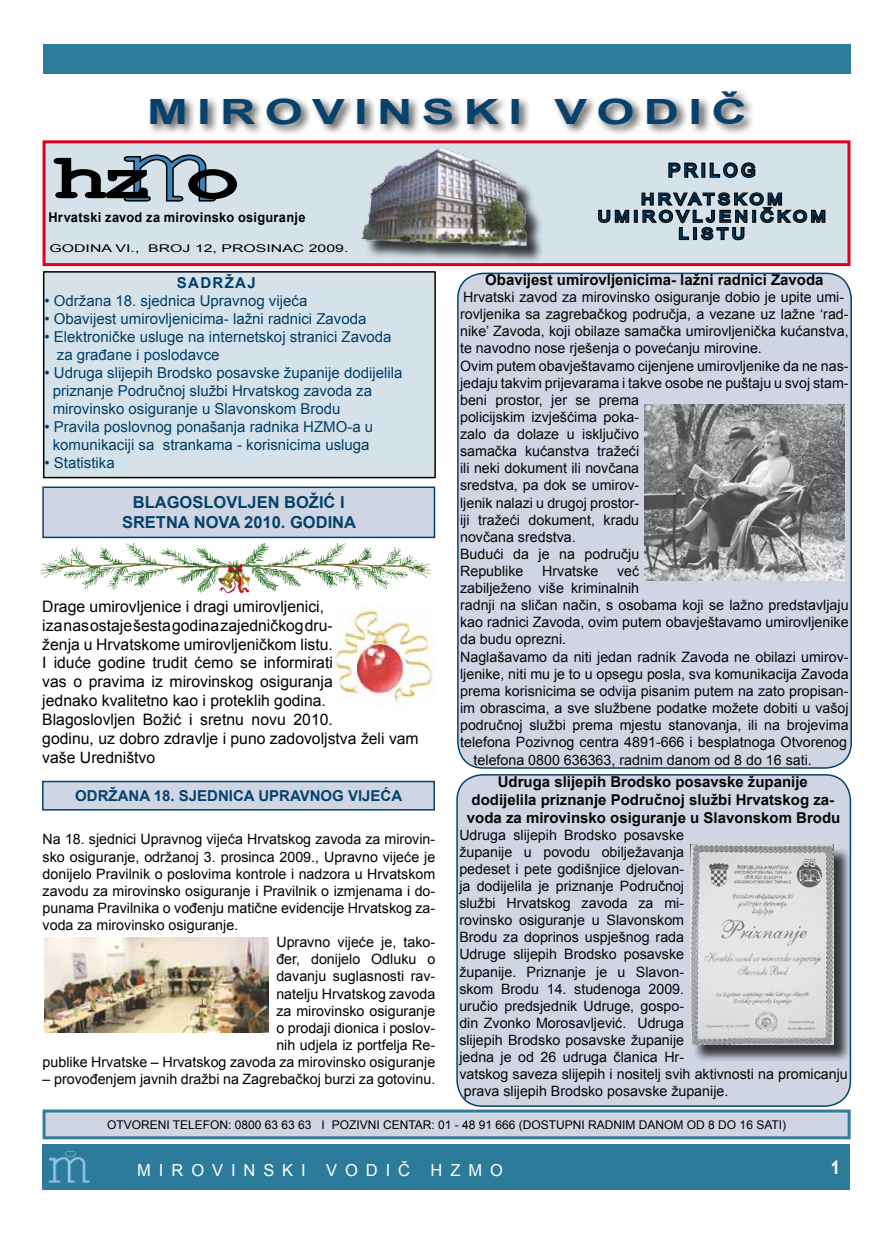
<style>
.page{position:relative;width:893px;height:1234px;background:#fff}
.page>*{position:absolute;margin:0;border:0;box-sizing:border-box;transform-origin:0 0}
.t1{font:700 34.8px "Arial";letter-spacing:.19em;color:#003e69;scale:1.41 1}
.t2{font:700 18.75px "Arial";color:#fff;scale:.88 1}
.t3{font:18px "Arial";letter-spacing:.2em;color:#003e69}
.t4{font:700 16.5px/19.8px "Arial";color:#003e69;text-align:center}
.t5{font:16.5px "Arial";letter-spacing:.48em;color:#fff}
.t6{font:15.75px/18.9px "Arial";color:#000}
.t7{font:15px/18px "Arial";color:#003e69}
.t8{font:700 15px/18px "Arial";color:#000;text-align:center}
.t9{font:700 15px "Arial";color:#003e69}
.t10{font:15px/17.2px "Arial";letter-spacing:.22em;color:#003e69;text-align:center;scale:1.19 1}
.t11{font:700 15px "Arial";letter-spacing:.09em;color:#003e69}
.t12{font:14.25px/17.1px "Arial";color:#000}
.t13{font:700 13.5px "Arial";letter-spacing:.02em;color:#000;scale:.95 1}
.t14{font:12px "Arial";color:#000}
.t15{font:10.65px "Arial";color:#000;scale:1.48 1}
</style>
<div class="page">
<div style="left:44px;top:272px;width:391px;height:205px;background:#d6e2ea"></div>
<div style="left:43px;top:271px;width:393px;height:207px;border:2px solid #000"></div>
<div style="left:43px;top:140px;width:807px;height:126px;background:#d6e2ea;border:3px solid #e2001a"></div>
<svg style="left:598px;top:209px;width:32px;height:15px"></svg>
<div style="left:634px;top:210px;width:4px;height:13px;border:2px solid #000"></div>
<svg style="left:641px;top:162px;width:185px;height:79px"></svg>
<div style="left:43px;top:44px;width:808px;height:30px;background:#2d7b9a"></div>
<div style="left:147px;top:88px;width:609px;height:49px;background:#000;opacity:.72"></div>
<div style="left:364px;top:149px;width:179px;height:114px;background:#000;opacity:.75"></div>
<img style="left:361px;top:147px;width:182px;height:102px">
<svg style="left:54px;top:154px;width:183px;height:47px"></svg>
<div style="left:43px;top:1143px;width:807px;height:45px;background:#2d7b9a"></div>
<div style="left:43px;top:1109px;width:808px;height:29px;background:#ced5e3;border:3px solid #2d7b9a"></div>
<img style="left:49px;top:1151px;width:41px;height:31px">
<div style="left:43px;top:781px;width:391px;height:28px;background:#ced5e3"></div>
<div style="left:42px;top:780px;width:393px;height:30px;border:2px solid #003e69"></div>
<img style="left:44px;top:937px;width:224px;height:95px">
<div style="left:43px;top:487px;width:391px;height:50px;background:#ced5e3"></div>
<div style="left:42px;top:486px;width:393px;height:52px;border:2px solid #003e69"></div>
<img style="left:40px;top:543px;width:391px;height:51px">
<img style="left:333px;top:605px;width:102px;height:102px">
<div style="left:458px;top:273px;width:393px;height:494px;background:#ced5e3;border-radius:26px"></div>
<div style="left:457px;top:272px;width:395px;height:496px;border:2px solid #003e69;border-radius:26px"></div>
<img style="left:645px;top:404px;width:200px;height:176px">
<div style="left:457px;top:774px;width:393px;height:331px;background:#ced5e3;border-radius:26px"></div>
<div style="left:456px;top:773px;width:395px;height:333px;border:2px solid #003e69;border-radius:26px"></div>
<div style="left:692px;top:846px;width:160px;height:216px;background:#000;opacity:.75"></div>
<img style="left:690px;top:844px;width:143px;height:199px">
<h1 class="t1" style="left:147px;top:89px;width:427px">MIROVINSKI VODIČ</h1>
<p class="t13" style="left:48px;top:208px;width:272px">Hrvatski zavod za mirovinsko osiguranje</p>
<p class="t15" style="left:49px;top:241px;width:204px">GODINA VI., BROJ 12, PROSINAC 2009.</p>
<p class="t11" style="left:177px;top:273px;width:80px">SADRŽAJ</p>
<p class="t7" style="left:44px;top:292px;width:264px">• Održana 18. sjednica Upravnog vijeća</p>
<p class="t7" style="left:44px;top:310px;width:323px">• Obavijest umirovljenicima- lažni radnici Zavoda</p>
<p class="t7" style="left:57px;top:328px;width:336px;text-indent:-13px">• Elektroničke usluge na internetskoj stranici Zavoda za građane i poslodavce</p>
<p class="t7" style="left:53px;top:364px;width:351px;text-indent:-8px">• Udruga slijepih Brodsko posavske županije dodijelila priznanje Područnoj službi Hrvatskog zavoda za mirovinsko osiguranje u Slavonskom Brodu</p>
<p class="t7" style="left:44px;top:418px;width:330px;text-align:center">• Pravila poslovnog ponašanja radnika HZMO-a u komunikaciji sa strankama - korisnicima usluga</p>
<p class="t7" style="left:44px;top:454px;width:72px">• Statistika</p>
<p class="t4" style="left:122px;top:493px;width:236px">BLAGOSLOVLJEN BOŽIĆ I<br>SRETNA NOVA 2010. GODINA</p>
<p class="t6" style="left:42px;top:596px;width:378px">Drage umirovljenice i dragi umirovljenici,<br>iza nas ostaje šesta godina zajedničkog dru-<br>ženja u Hrvatskome umirovljeničkom listu.<br>I iduće godine trudit ćemo se informirati<br>vas o pravima iz mirovinskog osiguranja<br>jednako kvalitetno kao i proteklih godina.<br>Blagoslovljen Božić i sretnu novu 2010.<br>godinu, uz dobro zdravlje i puno zadovoljstva želi vam vaše Uredništvo</p>
<p class="t9" style="left:75px;top:785px;width:328px">ODRŽANA 18. SJEDNICA UPRAVNOG VIJEĆA</p>
<p class="t12" style="left:43px;top:830px;width:394px">Na 18. sjednici Upravnog vijeća Hrvatskog zavoda za mirovin-</p>
<p class="t12" style="left:43px;top:848px;width:394px">sko osiguranje, održanoj 3. prosinca 2009., Upravno vijeće je</p>
<p class="t12" style="left:43px;top:865px;width:394px">donijelo Pravilnik o poslovima kontrole i nadzora u Hrvatskom</p>
<p class="t12" style="left:43px;top:882px;width:394px">zavodu za mirovinsko osiguranje i Pravilnik o izmjenama i do-</p>
<p class="t12" style="left:43px;top:899px;width:394px">punama Pravilnika o vođenju matične evidencije Hrvatskog za-</p>
<p class="t12" style="left:43px;top:916px;width:197px">voda za mirovinsko osiguranje.</p>
<p class="t12" style="left:276px;top:933px;width:160px">Upravno vijeće je, tako-</p>
<p class="t12" style="left:276px;top:950px;width:160px">đer, donijelo Odluku o</p>
<p class="t12" style="left:276px;top:967px;width:160px">davanju suglasnosti rav-</p>
<p class="t12" style="left:276px;top:984px;width:160px">natelju Hrvatskog zavoda</p>
<p class="t12" style="left:276px;top:1001px;width:160px">za mirovinsko osiguranje</p>
<p class="t12" style="left:276px;top:1019px;width:160px">o prodaji dionica i poslov-</p>
<p class="t12" style="left:276px;top:1036px;width:160px">nih udjela iz portfelja Re-</p>
<p class="t12" style="left:43px;top:1053px;width:394px">publike Hrvatske – Hrvatskog zavoda za mirovinsko osiguranje</p>
<p class="t12" style="left:43px;top:1070px;width:394px">– provođenjem javnih dražbi na Zagrebačkoj burzi za gotovinu.</p>
<p class="t3" style="left:668px;top:158px;width:89px">PRILOG</p>
<p class="t10" style="left:598px;top:191px;width:193px">HRVATSKOM<br>UMIROVLJENIČKOM<br>LISTU</p>
<p class="t8" style="left:485px;top:271px;width:340px">Obavijest umirovljenicima- lažni radnici Zavoda</p>
<p class="t12" style="left:460px;top:289px;width:390px">Hrvatski zavod za mirovinsko osiguranje dobio je upite umi&shy;rovljenika sa zagrebačkog područja, a vezane uz lažne ‘rad&shy;nike’ Zavoda, koji obilaze samačka umirovljenička kućanstva, te navodno nose rješenja o povećanju mirovine.<br>Ovim putem obavještavamo cijenjene umirovljenike da ne nas&shy;jedaju takvim prijevarama i takve osobe ne puštaju u svoj stam&shy;beni prostor, jer se prema<br>policijskim izvješćima poka-<br>zalo da dolaze u isključivo<br>samačka kućanstva tražeći<br>ili neki dokument ili novčana<br>sredstva, pa dok se umirov-<br>ljenik nalazi u drugoj prostor-<br>iji tražeći dokument, kradu<br>novčana sredstva.<br>Budući da je na području<br>Republike</p>
<p class="t12" style="left:542px;top:562px;width:58px">Hrvatske</p>
<p class="t12" style="left:617px;top:562px;width:24px">već</p>
<p class="t12" style="left:460px;top:579px;width:181px">zabilježeno više kriminalnih</p>
<p class="t12" style="left:460px;top:596px;width:390px">radnji na sličan način, s osobama koji se lažno predstavljaju</p>
<p class="t12" style="left:460px;top:613px;width:390px">kao radnici Zavoda, ovim putem obavještavamo umirovljenike</p>
<p class="t12" style="left:460px;top:631px;width:108px">da budu oprezni.</p>
<p class="t12" style="left:460px;top:648px;width:390px">Naglašavamo da niti jedan radnik Zavoda ne obilazi umirov-</p>
<p class="t12" style="left:460px;top:665px;width:390px">ljenike, niti mu je to u opsegu posla, sva komunikacija Zavoda</p>
<p class="t12" style="left:460px;top:682px;width:390px">prema korisnicima se odvija pisanim putem na zato propisan-</p>
<p class="t12" style="left:460px;top:699px;width:390px">im obrascima, a sve službene podatke možete dobiti u vašoj</p>
<p class="t12" style="left:460px;top:716px;width:390px">područnoj službi prema mjestu stanovanja, ili na brojevima</p>
<p class="t12" style="left:460px;top:733px;width:389px">telefona Pozivnog centra 4891-666 i besplatnoga Otvorenog</p>
<p class="t12" style="left:474px;top:751px;width:340px">telefona 0800 636363, radnim danom od 8 do 16 sati.</p>
<p class="t8" style="left:467px;top:772px;width:375px">Udruga slijepih Brodsko posavske županije dodijelila priznanje Područnoj službi Hrvatskog za&shy;voda za mirovinsko osiguranje u Slavonskom Brodu</p>
<p class="t12" style="left:459px;top:826px;width:226px">Udruga slijepih Brodsko posavske</p>
<p class="t12" style="left:459px;top:843px;width:226px">županije u povodu obilježavanja</p>
<p class="t12" style="left:459px;top:860px;width:226px">pedeset i pete godišnjice djelovan-</p>
<p class="t12" style="left:459px;top:877px;width:226px">ja dodijelila je priznanje Područnoj</p>
<p class="t12" style="left:459px;top:894px;width:226px">službi Hrvatskog zavoda za mi-</p>
<p class="t12" style="left:459px;top:911px;width:226px">rovinsko osiguranje u Slavonskom</p>
<p class="t12" style="left:459px;top:928px;width:226px">Brodu za doprinos uspješnog rada</p>
<p class="t12" style="left:459px;top:945px;width:226px">Udruge slijepih Brodsko posavske</p>
<p class="t12" style="left:459px;top:962px;width:226px">županije. Priznanje je u Slavon-</p>
<p class="t12" style="left:459px;top:980px;width:226px">skom Brodu 14. studenoga 2009.</p>
<p class="t12" style="left:459px;top:997px;width:226px">uručio predsjednik Udruge, gospo-</p>
<p class="t12" style="left:459px;top:1014px;width:226px">din Zvonko Morosavljević. Udruga</p>
<p class="t12" style="left:459px;top:1031px;width:226px">slijepih Brodsko posavske županije</p>
<p class="t12" style="left:459px;top:1048px;width:226px">jedna je od 26 udruga članica Hr-</p>
<p class="t12" style="left:459px;top:1065px;width:390px">vatskog saveza slijepih i nositelj svih aktivnosti na promicanju</p>
<p class="t12" style="left:464px;top:1082px;width:266px">prava slijepih Brodsko posavske županije.</p>
<p class="t14" style="left:107px;top:1116px;width:681px">OTVORENI TELEFON: 0800 63 63 63 I POZIVNI CENTAR: 01 - 48 91 666 (DOSTUPNI RADNIM DANOM OD 8 DO 16 SATI)</p>
<p class="t5" style="left:137px;top:1159px;width:367px">MIROVINSKI VODIČ HZMO</p>
<h2 class="t2" style="left:831px;top:1154px;width:12px">1</h2>
</div>
